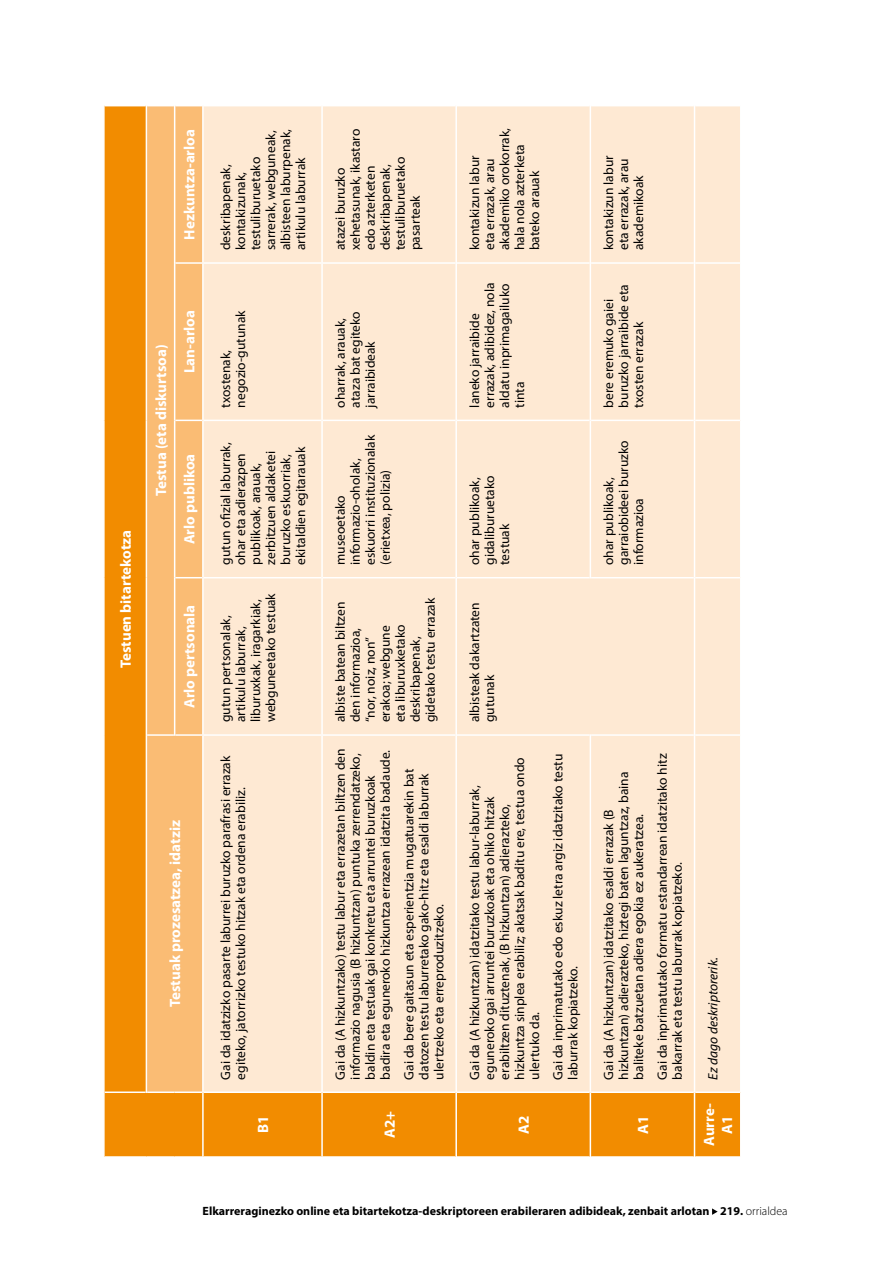
<style>
.page{position:relative;width:893px;height:1263px;background:#fff}
.page>*{position:absolute;margin:0;border:0;box-sizing:border-box;transform-origin:0 0}
.t1{font:700 15px/18px "Myriad Pro";color:#fff;text-align:center}
.t2{font:13.5px/15px "Myriad Pro";color:#000}
.t3{font:italic 13.5px "Myriad Pro";color:#000}
.t4{font:700 12px "Myriad Pro";color:#000}
.s1{font-weight:300}
</style>
<div class="page">
<svg style="left:712px;top:1208px;width:6px;height:7px"></svg>
<div style="left:105px;top:106px;width:635px;height:1050px;background:#f28c00"></div>
<div style="left:147px;top:106px;width:55px;height:985px;background:#fabc74"></div>
<div style="left:204px;top:106px;width:536px;height:985px;background:#fee9d3"></div>
<hr style="left:146px;top:735px;width:1px;height:358px;background:#fff">
<hr style="left:146px;top:578px;width:1px;height:157px;background:#fff">
<hr style="left:147px;top:734px;width:27px;height:2px;background:#fff">
<hr style="left:146px;top:420px;width:1px;height:158px;background:#fff">
<hr style="left:146px;top:263px;width:1px;height:157px;background:#fff">
<hr style="left:146px;top:105px;width:1px;height:158px;background:#fff">
<hr style="left:174px;top:578px;width:1px;height:158px;background:#fff">
<hr style="left:175px;top:734px;width:27px;height:2px;background:#fff">
<hr style="left:174px;top:420px;width:1px;height:158px;background:#fff">
<svg style="left:175px;top:577px;width:27px;height:1px"></svg>
<hr style="left:174px;top:263px;width:1px;height:157px;background:#fff">
<svg style="left:175px;top:420px;width:27px;height:1px"></svg>
<hr style="left:174px;top:105px;width:1px;height:158px;background:#fff">
<hr style="left:175px;top:262px;width:27px;height:2px;background:#fff">
<hr style="left:202px;top:1092px;width:2px;height:66px;background:#fff">
<hr style="left:204px;top:734px;width:117px;height:2px;background:#fff">
<hr style="left:204px;top:577px;width:117px;height:1px;background:#fff">
<hr style="left:204px;top:420px;width:117px;height:1px;background:#fff">
<hr style="left:204px;top:262px;width:117px;height:2px;background:#fff">
<hr style="left:321px;top:1092px;width:2px;height:66px;background:#fff">
<hr style="left:321px;top:735px;width:2px;height:357px;background:#fff">
<hr style="left:321px;top:578px;width:2px;height:157px;background:#fff">
<hr style="left:323px;top:734px;width:132px;height:2px;background:#fff">
<hr style="left:321px;top:420px;width:2px;height:158px;background:#fff">
<hr style="left:323px;top:577px;width:132px;height:1px;background:#fff">
<hr style="left:321px;top:263px;width:2px;height:157px;background:#fff">
<hr style="left:323px;top:420px;width:132px;height:1px;background:#fff">
<hr style="left:321px;top:105px;width:2px;height:158px;background:#fff">
<hr style="left:323px;top:262px;width:132px;height:2px;background:#fff">
<hr style="left:455px;top:1092px;width:2px;height:66px;background:#fff">
<hr style="left:455px;top:735px;width:2px;height:357px;background:#fff">
<hr style="left:455px;top:420px;width:2px;height:158px;background:#fff">
<hr style="left:455px;top:263px;width:2px;height:157px;background:#fff">
<hr style="left:457px;top:420px;width:133px;height:1px;background:#fff">
<hr style="left:455px;top:105px;width:2px;height:158px;background:#fff">
<hr style="left:457px;top:262px;width:133px;height:2px;background:#fff">
<hr style="left:590px;top:1092px;width:1px;height:66px;background:#fff">
<hr style="left:590px;top:734px;width:1px;height:358px;background:#fff">
<hr style="left:590px;top:420px;width:1px;height:158px;background:#fff">
<hr style="left:590px;top:263px;width:1px;height:157px;background:#fff">
<hr style="left:591px;top:420px;width:103px;height:1px;background:#fff">
<hr style="left:590px;top:105px;width:1px;height:158px;background:#fff">
<hr style="left:591px;top:262px;width:103px;height:2px;background:#fff">
<hr style="left:694px;top:1092px;width:1px;height:66px;background:#fff">
<hr style="left:694px;top:735px;width:1px;height:357px;background:#fff">
<hr style="left:695px;top:734px;width:45px;height:2px;background:#fff">
<hr style="left:694px;top:420px;width:1px;height:158px;background:#fff">
<hr style="left:695px;top:577px;width:45px;height:1px;background:#fff">
<hr style="left:694px;top:263px;width:1px;height:157px;background:#fff">
<hr style="left:695px;top:420px;width:45px;height:1px;background:#fff">
<hr style="left:694px;top:105px;width:1px;height:158px;background:#fff">
<hr style="left:695px;top:262px;width:45px;height:2px;background:#fff">
<hr style="left:202px;top:735px;width:2px;height:357px;background:#fff">
<hr style="left:202px;top:578px;width:2px;height:157px;background:#fff">
<hr style="left:202px;top:420px;width:2px;height:158px;background:#fff">
<hr style="left:202px;top:263px;width:2px;height:157px;background:#fff">
<hr style="left:202px;top:105px;width:2px;height:158px;background:#fff">
<hr style="left:105px;top:1091px;width:41px;height:2px;background:#fff">
<hr style="left:147px;top:1091px;width:28px;height:2px;background:#fff">
<hr style="left:175px;top:1091px;width:27px;height:2px;background:#fff">
<hr style="left:204px;top:1091px;width:117px;height:2px;background:#fff">
<hr style="left:323px;top:1091px;width:132px;height:2px;background:#fff">
<hr style="left:457px;top:1091px;width:133px;height:2px;background:#fff">
<hr style="left:591px;top:1091px;width:103px;height:2px;background:#fff">
<hr style="left:695px;top:1091px;width:45px;height:2px;background:#fff">
<hr style="left:455px;top:578px;width:2px;height:157px;background:#fff">
<hr style="left:457px;top:734px;width:133px;height:2px;background:#fff">
<hr style="left:457px;top:577px;width:133px;height:1px;background:#fff">
<hr style="left:591px;top:734px;width:103px;height:2px;background:#fff">
<hr style="left:591px;top:577px;width:103px;height:1px;background:#fff">
<hr style="left:694px;top:578px;width:1px;height:157px;background:#fff">
<p class="t1" style="left:116px;top:668px;width:140px;rotate:-90deg">Testuen bitartekotza</p>
<p class="t1" style="left:180px;top:240px;width:112px;rotate:-90deg">Hezkuntza-arloa</p>
<p class="t2" style="left:218px;top:250px;width:123px;rotate:-90deg">deskribapenak, kontakizunak, testuliburuetako sarrerak, webguneak, albisteen laburpenak, artikulu laburrak</p>
<p class="t1" style="left:152px;top:496px;width:153px;rotate:-90deg">Testua (eta diskurtsoa)</p>
<p class="t1" style="left:180px;top:373px;width:65px;rotate:-90deg">Lan-arloa</p>
<p class="t1" style="left:180px;top:544px;width:92px;rotate:-90deg">Arlo publikoa</p>
<p class="t1" style="left:180px;top:708px;width:105px;rotate:-90deg">Arlo pertsonala</p>
<p class="t1" style="left:166px;top:1007px;width:188px;rotate:-90deg">Testuak prozesatzea, idatziz</p>
<p class="t2" style="left:218px;top:408px;width:99px;rotate:-90deg">txostenak, negozio-gutunak</p>
<p class="t2" style="left:218px;top:565px;width:124px;rotate:-90deg">gutun ofizial laburrak, ohar eta adierazpen publikoak, arauak, zerbitzuen aldaketei buruzko eskuorriak, ekitaldien egitarauak</p>
<p class="t2" style="left:218px;top:722px;width:131px;rotate:-90deg">gutun pertsonalak, artikulu laburrak, liburuxkak, iragarkiak, webguneetako testuak</p>
<p class="t2" style="left:218px;top:1079px;width:325px;rotate:-90deg">Gai da idatzizko pasarte laburrei buruzko parafrasi errazak egiteko, jatorrizko testuko hitzak eta ordena erabiliz.</p>
<p class="t1" style="left:254px;top:1133px;width:19px;rotate:-90deg">B1</p>
<p class="t2" style="left:333px;top:250px;width:123px;rotate:-90deg">atazei buruzko xehetasunak, ikastaro edo azterketen deskribapenak, testuliburuetako pasarteak</p>
<p class="t2" style="left:333px;top:408px;width:98px;rotate:-90deg">oharrak, arauak, ataza bat egiteko jarraibideak</p>
<p class="t2" style="left:333px;top:565px;width:132px;rotate:-90deg">museoetako informazio-oholak, eskuorri instituzionalak (erietxea, polizia)</p>
<p class="t2" style="left:333px;top:722px;width:126px;rotate:-90deg">albiste batean biltzen den informazioa,<br>“nor, noiz, non” erakoa; webgune<br>eta liburuxketako deskribapenak, gidetako testu errazak</p>
<p class="t2" style="left:333px;top:1079px;width:332px;rotate:-90deg">Gai da (A hizkuntzako) testu labur eta errazetan biltzen den informazio nagusia (B hizkuntzan) puntuka zerrendatzeko, baldin eta testuak gai konkretu eta arruntei buruzkoak badira eta eguneroko hizkuntza errazean idatzita badaude.</p>
<p class="t2" style="left:401px;top:1079px;width:312px;rotate:-90deg">Gai da bere gaitasun eta esperientzia mugatuarekin bat datozen testu laburretako gako-hitz eta esaldi laburrak ulertzeko eta erreproduzitzeko.</p>
<p class="t1" style="left:380px;top:1138px;width:29px;rotate:-90deg">A2+</p>
<p class="t2" style="left:467px;top:250px;width:124px;rotate:-90deg">kontakizun labur<br>eta errazak, arau akademiko orokorrak, hala nola azterketa bateko arauak</p>
<p class="t2" style="left:467px;top:408px;width:127px;rotate:-90deg">laneko jarraibide errazak, adibidez, nola aldatu inprimagailuko tinta</p>
<p class="t2" style="left:467px;top:565px;width:91px;rotate:-90deg">ohar publikoak, gidaliburuetako testuak</p>
<p class="t2" style="left:467px;top:722px;width:122px;rotate:-90deg">albisteak dakartzaten gutunak</p>
<p class="t2" style="left:467px;top:1079px;width:324px;rotate:-90deg">Gai da (A hizkuntzan) idatzitako testu labur-laburrak, eguneroko gai arruntei buruzkoak eta ohiko hitzak erabiltzen dituztenak, (B hizkuntzan) adierazteko, hizkuntza sinplea erabiliz; akatsak baditu ere, testua ondo ulertuko da.</p>
<p class="t2" style="left:550px;top:1079px;width:327px;rotate:-90deg">Gai da inprimatutako edo eskuz letra argiz idatzitako testu laburrak kopiatzeko.</p>
<p class="t1" style="left:514px;top:1134px;width:20px;rotate:-90deg">A2</p>
<p class="t2" style="left:601px;top:250px;width:96px;rotate:-90deg">kontakizun labur eta errazak, arau akademikoak</p>
<p class="t2" style="left:601px;top:408px;width:125px;rotate:-90deg">bere eremuko gaiei buruzko jarraibide eta txosten errazak</p>
<p class="t2" style="left:601px;top:565px;width:126px;rotate:-90deg">ohar publikoak, garraiobideei buruzko informazioa</p>
<p class="t2" style="left:601px;top:1079px;width:309px;rotate:-90deg">Gai da (A hizkuntzan) idatzitako esaldi errazak (B hizkuntzan) adierazteko, hiztegi baten laguntzaz, baina baliteke batzuetan adiera egokia ez aukeratzea.</p>
<p class="t2" style="left:654px;top:1079px;width:327px;rotate:-90deg">Gai da inprimatutako formatu estandarrean idatzitako hitz bakarrak eta testu laburrak kopiatzeko.</p>
<p class="t1" style="left:633px;top:1134px;width:20px;rotate:-90deg">A1</p>
<p class="t3" style="left:704px;top:1079px;width:124px;rotate:-90deg">Ez dago deskriptorerik.</p>
<p class="t1" style="left:700px;top:1146px;width:44px;rotate:-90deg">Aurre-<br>A1</p>
<p class="t4" style="left:203px;top:1203px;width:587px">Elkarreraginezko online eta bitartekotza-deskriptoreen erabileraren adibideak, zenbait arlotan 219. <span class="s1">orrialdea</span></p>
</div>
